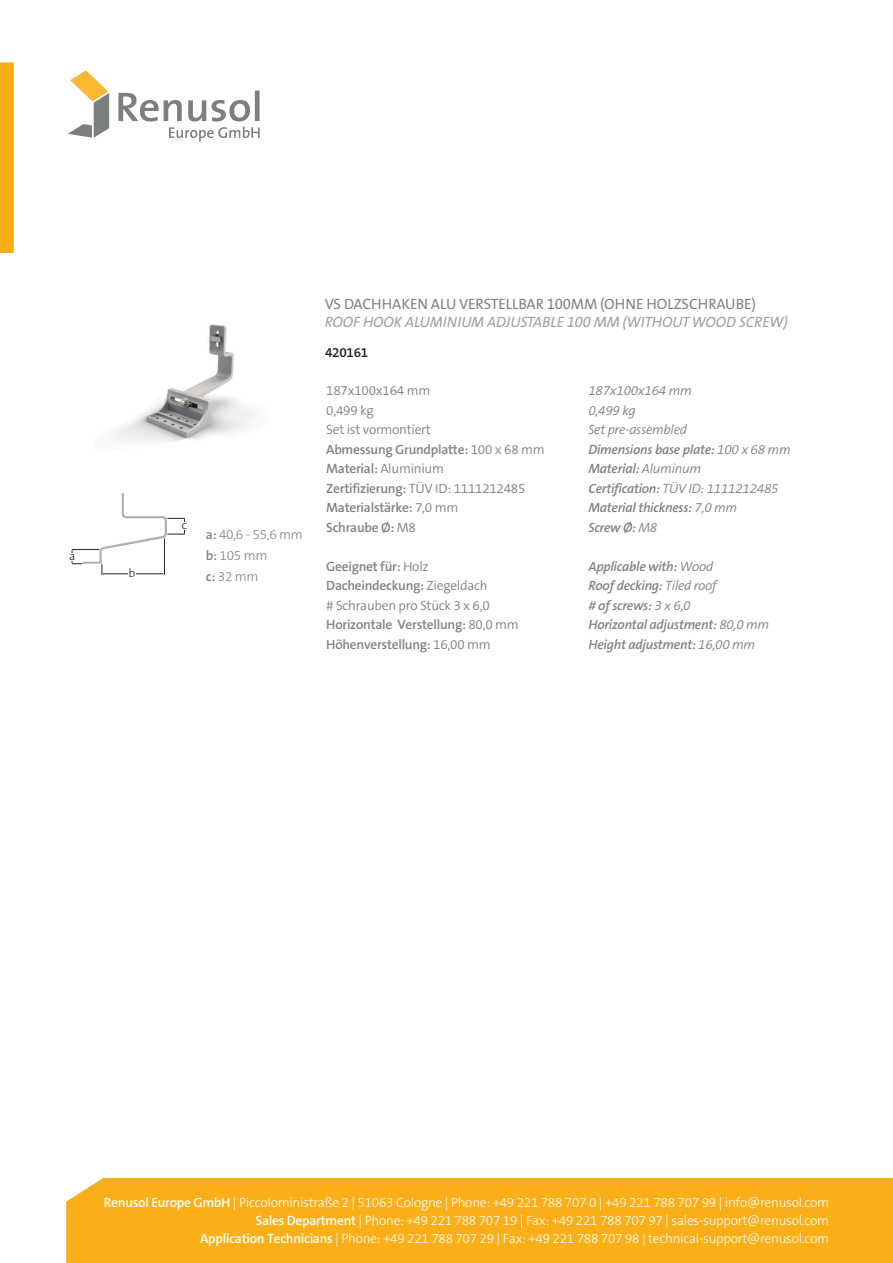
<style>
.page{position:relative;width:893px;height:1263px;background:#fff}
.page>*{position:absolute;margin:0;border:0;box-sizing:border-box;transform-origin:0 0}
.t1{font:italic 15px "The Sans B W5 Plain";letter-spacing:-.005em;color:#9d9fa2}
.t2{font:15px "The Sans B W5 Plain";letter-spacing:-.005em;color:#808285}
.t3{font:300 13.5px/18px "The Sans B W3";letter-spacing:-.02em;color:#fff;text-align:right}
.t4{font:italic 600 13.5px/19.5px "The Sans B W6";letter-spacing:-.02em;color:#808285}
.t5{font:600 13.5px/19.5px "The Sans B W6";letter-spacing:-.02em;color:#808285}
.t6{font:300 13.5px/19.5px "The Sans B W4";letter-spacing:-.02em;color:#808285}
.t7{font:italic 300 13.5px/19.5px "The Sans B W4";letter-spacing:-.02em;color:#808285}
.t8{font:300 13.5px/21px "The Sans B W3";letter-spacing:-.02em;color:#808285}
.t9{font:600 13.5px "The Sans B W6";letter-spacing:-.02em;color:#231f20}
.t10{font:200 12.15px "The Sans B W2";color:#000}
.s1{font-family:"The Sans B W6";font-weight:600}
.s2{font-family:"The Sans B W4";font-weight:300}
</style>
<div class="page">
<div style="left:66px;top:1178px;width:827px;height:85px;background:#faaf18"></div>
<svg style="left:0;top:62px;width:14px;height:191px;background:#fab01b"></svg>
<svg style="left:68px;top:70px;width:41px;height:68px"></svg>
<svg style="left:118px;top:91px;width:142px;height:51px"></svg>
<img style="left:116px;top:324px;width:136px;height:118px">
<svg style="left:72px;top:493px;width:113px;height:82px"></svg>
<div style="left:181px;top:522px;width:7px;height:8px;background:#fff"></div>
<div style="left:68px;top:553px;width:8px;height:8px;background:#fff"></div>
<div style="left:128px;top:570px;width:8px;height:8px;background:#fff"></div>
<p class="t10" style="left:69px;top:548px;width:8px">a</p>
<p class="t10" style="left:128px;top:565px;width:8px">b</p>
<p class="t10" style="left:182px;top:517px;width:7px">c</p>
<p class="t8" style="left:206px;top:524px;width:99px"><span class="s1">a:</span> 40,6 - 55,6 mm <span class="s1">b:</span> 105 mm<br><span class="s1">c:</span> 32 mm</p>
<p class="t2" style="left:325px;top:294px;width:433px">VS DACHHAKEN ALU VERSTELLBAR 100MM (OHNE HOLZSCHRAUBE)</p>
<p class="t1" style="left:325px;top:313px;width:465px">ROOF HOOK ALUMINIUM ADJUSTABLE 100 MM (WITHOUT WOOD SCREW)</p>
<p class="t9" style="left:325px;top:344px;width:45px">420161</p>
<p class="t7" style="left:588px;top:381px;width:105px">187x100x164 mm<br>0,499 kg<br>Set pre-assembled</p>
<p class="t4" style="left:588px;top:440px;width:204px">Dimensions base plate: <span class="s2">100 x 68 mm<br></span>Material: <span class="s2">Aluminum</span></p>
<p class="t7" style="left:588px;top:479px;width:192px"><span class="s1">Certification:</span> TÜV ID: 1111212485</p>
<p class="t4" style="left:588px;top:498px;width:150px">Material thickness: <span class="s2">7,0 mm<br></span>Screw Ø: <span class="s2">M8</span></p>
<p class="t4" style="left:588px;top:557px;width:182px">Applicable with: <span class="s2">Wood<br></span>Roof decking: <span class="s2">Tiled roof<br></span># of screws: <span class="s2">3 x 6,0<br></span>Horizontal adjustment: <span class="s2">80,0 mm<br></span>Height adjustment: <span class="s2">16,00 mm</span></p>
<p class="t6" style="left:326px;top:381px;width:106px">187x100x164 mm<br>0,499 kg<br>Set ist vormontiert</p>
<p class="t5" style="left:326px;top:440px;width:220px">Abmessung Grundplatte: <span class="s2">100 x 68 mm<br></span>Material: <span class="s2">Aluminium</span></p>
<p class="t6" style="left:326px;top:479px;width:201px"><span class="s1">Zertifizierung:</span> TÜV ID: 1111212485</p>
<p class="t5" style="left:326px;top:498px;width:134px">Materialstärke: <span class="s2">7,0 mm<br></span>Schraube Ø: <span class="s2">M8</span></p>
<p class="t5" style="left:326px;top:557px;width:163px">Geeignet für: <span class="s2">Holz<br></span>Dacheindeckung: <span class="s2">Ziegeldach</span></p>
<p class="t6" style="left:326px;top:596px;width:165px"># Schrauben pro Stück 3 x 6,0</p>
<p class="t5" style="left:326px;top:615px;width:194px">Horizontale Verstellung: <span class="s2">80,0 mm<br></span>Höhenverstellung: <span class="s2">16,00 mm</span></p>
<p class="t3" style="left:104px;top:1194px;width:727px"><span class="s1">Renusol Europe GmbH</span> | Piccoloministraße 2 | 51063 Cologne | Phone: +49 221 788 707 0 | +49 221 788 707 99 | info@renusol.com<br><span class="s1">Sales Department</span> | Phone: +49 221 788 707 19 | Fax: +49 221 788 707 97 | sales-support@renusol.com<br><span class="s1">Application Technicians</span> | Phone: +49 221 788 707 29 | Fax: +49 221 788 707 98 | technical-support@renusol.com</p>
</div>
